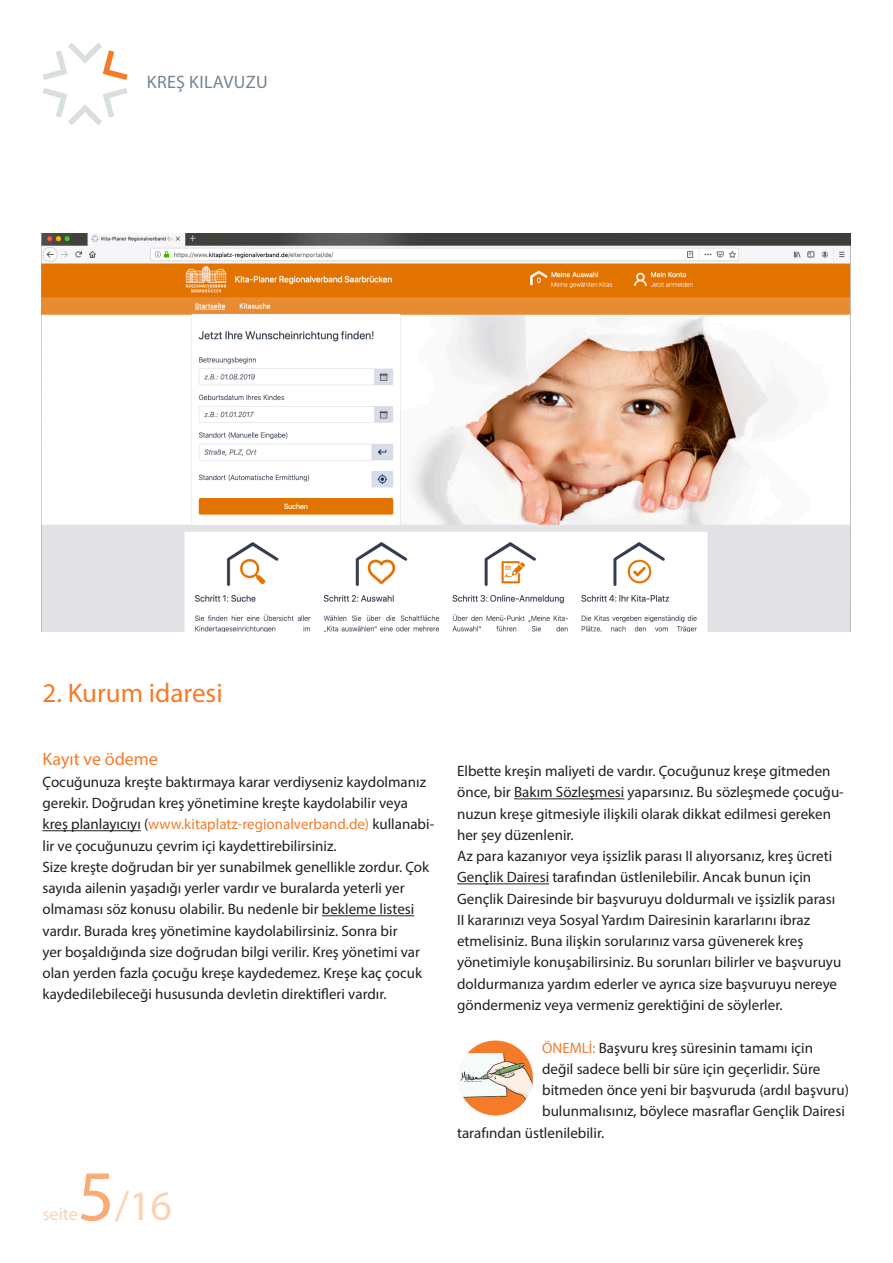
<style>
.page{position:relative;width:893px;height:1263px;background:#fff}
.page>*{position:absolute;margin:0;border:0;box-sizing:border-box;transform-origin:0 0}
.t1{font:42px "Myriad Pro";color:#fcd3b2}
.headline_18pt_orange{font:27px "Myriad Pro";color:#f47b2a}
.t2{font:18px "Myriad Pro";letter-spacing:.02em;color:#76848f}
.subline_12pt_orange{font:18px "Myriad Pro";color:#f47b2a}
.t3{font:18px "Myriad Pro";color:#fcd3b2}
.Fließtext_10pt{font:15px/21.3px "Myriad Pro";color:#231f20}
.Fließtext_fett{font:15px "Myriad Pro";color:#231f20}
.s1{color:#f47b2a}
.s2{font-size:72px;color:#f9ab75}
</style>
<div class="page">
<svg style="left:43px;top:43px;width:85px;height:37px"></svg>
<svg style="left:43px;top:88px;width:85px;height:37px"></svg>
<hr style="left:43px;top:830px;width:98px;height:1px;background:#231f20">
<hr style="left:322px;top:915px;width:92px;height:1px;background:#231f20">
<hr style="left:514px;top:798px;width:110px;height:1px;background:#231f20">
<hr style="left:457px;top:883px;width:92px;height:1px;background:#231f20">
<img style="left:42px;top:234px;width:808px;height:397px">
<div style="left:457px;top:1040px;width:76px;height:76px;background:#f47b2a;border-radius:50%"></div>
<img style="left:459px;top:1053px;width:73px;height:60px">
<div style="left:457px;top:1040px;width:77px;height:76px;border:1px solid #fff;border-radius:50%"></div>
<p class="t2" style="left:147px;top:71px;width:122px">KREŞ KILAVUZU</p>
<p class="headline_18pt_orange" style="left:43px;top:676px;width:182px">2. Kurum idaresi</p>
<p class="subline_12pt_orange" style="left:43px;top:748px;width:117px">Kayıt ve ödeme</p>
<p class="Fließtext_10pt" style="left:43px;top:771px;width:393px">Çocuğunuza kreşte baktırmaya karar verdiyseniz kaydolmanız gerekir. Doğrudan kreş yönetimine kreşte kaydolabilir veya kreş planlayıcıyı (<span class="s1">www.kitaplatz-regionalverband.de)</span> kullanabi&shy;lir ve çocuğunuzu çevrim içi kaydettirebilirsiniz.</p>
<p class="Fließtext_10pt" style="left:43px;top:856px;width:388px">Size kreşte doğrudan bir yer sunabilmek genellikle zordur. Çok sayıda ailenin yaşadığı yerler vardır ve buralarda yeterli yer olmaması söz konusu olabilir. Bu nedenle bir bekleme listesi vardır. Burada kreş yönetimine kaydolabilirsiniz. Sonra bir<br>yer boşaldığında size doğrudan bilgi verilir. Kreş yönetimi var olan yerden fazla çocuğu kreşe kaydedemez. Kreşe kaç çocuk kaydedilebileceği hususunda devletin direktifleri vardır.</p>
<h1 class="t1" style="left:78px;top:1180px;width:96px"><span class="s2">5</span>/16</h1>
<p class="t3" style="left:43px;top:1203px;width:37px">seite</p>
<p class="Fließtext_10pt" style="left:457px;top:760px;width:388px">Elbette kreşin maliyeti de vardır. Çocuğunuz kreşe gitmeden önce, bir Bakım Sözleşmesi yaparsınız. Bu sözleşmede çocuğu&shy;nuzun kreşe gitmesiyle ilişkili olarak dikkat edilmesi gereken her şey düzenlenir.</p>
<p class="Fließtext_10pt" style="left:457px;top:845px;width:386px">Az para kazanıyor veya işsizlik parası II alıyorsanız, kreş ücreti Gençlik Dairesi tarafından üstlenilebilir. Ancak bunun için Gençlik Dairesinde bir başvuruyu doldurmalı ve işsizlik parası II kararınızı veya Sosyal Yardım Dairesinin kararlarını ibraz etmelisiniz. Buna ilişkin sorularınız varsa güvenerek kreş yönetimiyle konuşabilirsiniz. Bu sorunları bilirler ve başvuruyu doldurmanıza yardım ederler ve ayrıca size başvuruyu nereye göndermeniz veya vermeniz gerektiğini de söylerler.</p>
<p class="Fließtext_fett" style="left:542px;top:1038px;width:272px"><span class="s1">ÖNEMLİ:</span> Başvuru kreş süresinin tamamı için</p>
<p class="Fließtext_fett" style="left:542px;top:1059px;width:280px">değil sadece belli bir süre için geçerlidir. Süre</p>
<p class="Fließtext_fett" style="left:542px;top:1081px;width:308px">bitmeden önce yeni bir başvuruda (ardıl başvuru)</p>
<p class="Fließtext_fett" style="left:542px;top:1102px;width:304px">bulunmalısınız, böylece masraflar Gençlik Dairesi</p>
<p class="Fließtext_fett" style="left:457px;top:1123px;width:149px">tarafından üstlenilebilir.</p>
</div>
